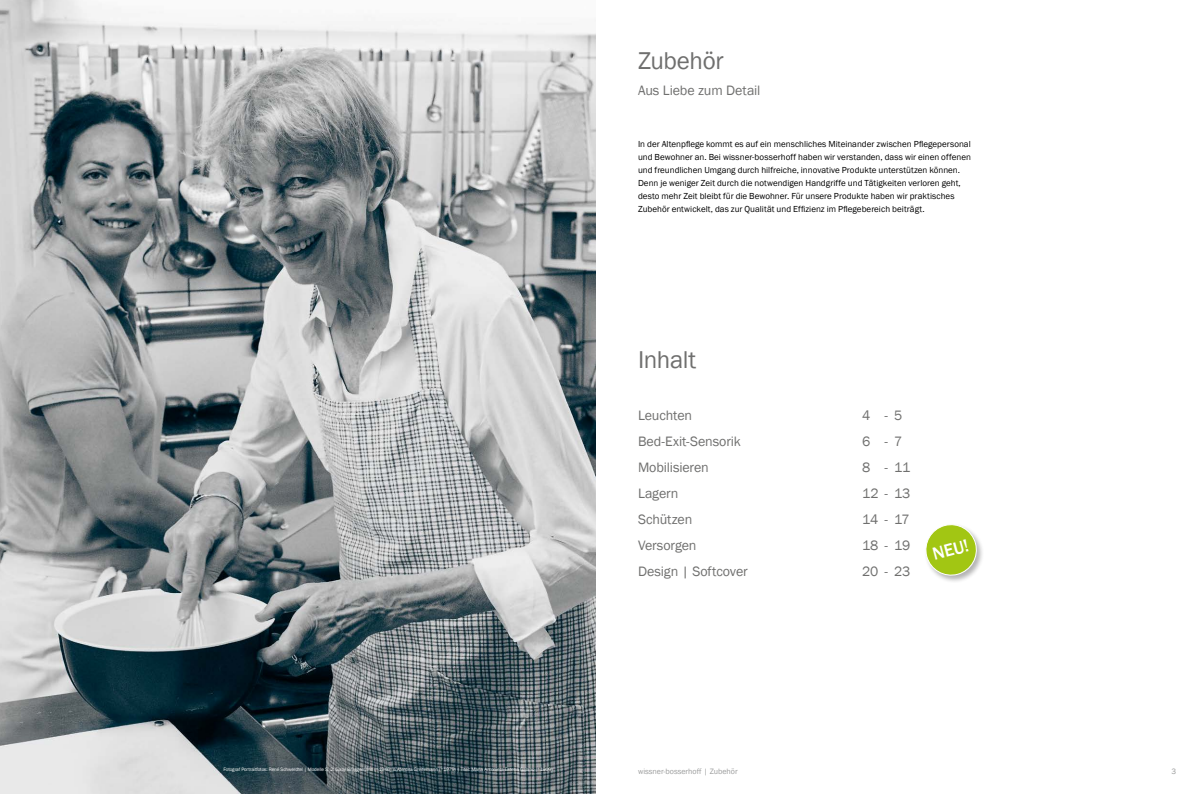
<style>
.page{position:relative;width:1191px;height:794px;background:#fff}
.page>*{position:absolute;margin:0;border:0;box-sizing:border-box;transform-origin:0 0}
.t1{font:25px "Franklin Gothic";letter-spacing:-.015em;color:#6f6f6e}
.t2{font:500 18.1px "Franklin Gothic";color:#fff}
.t3{font:14px "Franklin Gothic";letter-spacing:-.01em;color:#6f6f6e}
.t4{font:9px/13px "Franklin Gothic";color:#000}
.t5{font:8px "Franklin Gothic";color:#9c9d9d}
.t6{font:5px "Franklin Gothic";letter-spacing:-.015em;color:#fff}
</style>
<div class="page">
<img style="left:0;top:0;width:595px;height:794px">
<div style="left:923px;top:522px;width:61px;height:61px;background:#000;opacity:.3"></div>
<svg style="left:923px;top:522px;width:56px;height:56px"></svg>
<h1 class="t1" style="left:638px;top:45px;width:87px">Zubehör</h1>
<h3 class="t3" style="left:638px;top:81px;width:124px">Aus Liebe zum Detail</h3>
<p class="t4" style="left:638px;top:137px;width:334px">In der Altenpflege kommt es auf ein menschliches Miteinander zwischen Pflegepersonal und Bewohner an. Bei wissner-bosserhoff haben wir verstanden, dass wir einen offenen und freundlichen Umgang durch hilfreiche, innovative Produkte unterstützen können.<br>Denn je weniger Zeit durch die notwendigen Handgriffe und Tätigkeiten verloren geht, desto mehr Zeit bleibt für die Bewohner. Für unsere Produkte haben wir praktisches Zubehör entwickelt, das zur Qualität und Effizienz im Pflegebereich beiträgt.</p>
<h1 class="t1" style="left:638px;top:344px;width:60px">Inhalt</h1>
<h3 class="t3" style="left:638px;top:406px;width:56px">Leuchten</h3>
<h3 class="t3" style="left:862px;top:406px;width:42px">4 -5</h3>
<h3 class="t3" style="left:638px;top:432px;width:104px">Bed-Exit-Sensorik</h3>
<h3 class="t3" style="left:862px;top:432px;width:42px">6 -7</h3>
<h3 class="t3" style="left:638px;top:458px;width:72px">Mobilisieren</h3>
<h3 class="t3" style="left:862px;top:458px;width:50px">8 -11</h3>
<h3 class="t3" style="left:638px;top:484px;width:42px">Lagern</h3>
<h3 class="t3" style="left:862px;top:484px;width:50px">12 - 13</h3>
<h3 class="t3" style="left:638px;top:510px;width:56px">Schützen</h3>
<h3 class="t3" style="left:862px;top:510px;width:49px">14 - 17</h3>
<h3 class="t3" style="left:638px;top:536px;width:60px">Versorgen</h3>
<h3 class="t3" style="left:862px;top:536px;width:50px">18 - 19</h3>
<h3 class="t3" style="left:638px;top:562px;width:111px">Design | Softcover</h3>
<h3 class="t3" style="left:862px;top:562px;width:50px">20 - 23</h3>
<h2 class="t2" style="left:930px;top:543px;width:38px;rotate:-15deg">NEU!</h2>
<p class="t6" style="left:223px;top:766px;width:331px">Fotograf Portraitfotos: René Schwerdtel | Modelle S. 2: Gaby Brüggemann (*1946) &amp; Aferdita Greitemann (*1979) | Titel: Maria Antonieta Esteba Galano (*1909)</p>
<p class="t5" style="left:452px;top:766px;width:101px">wissner-bosserhoff | Zubehör</p>
<p class="t5" style="left:638px;top:766px;width:101px">wissner-bosserhoff | Zubehör</p>
<p class="t5" style="left:1171px;top:766px;width:6px">3</p>
</div>
